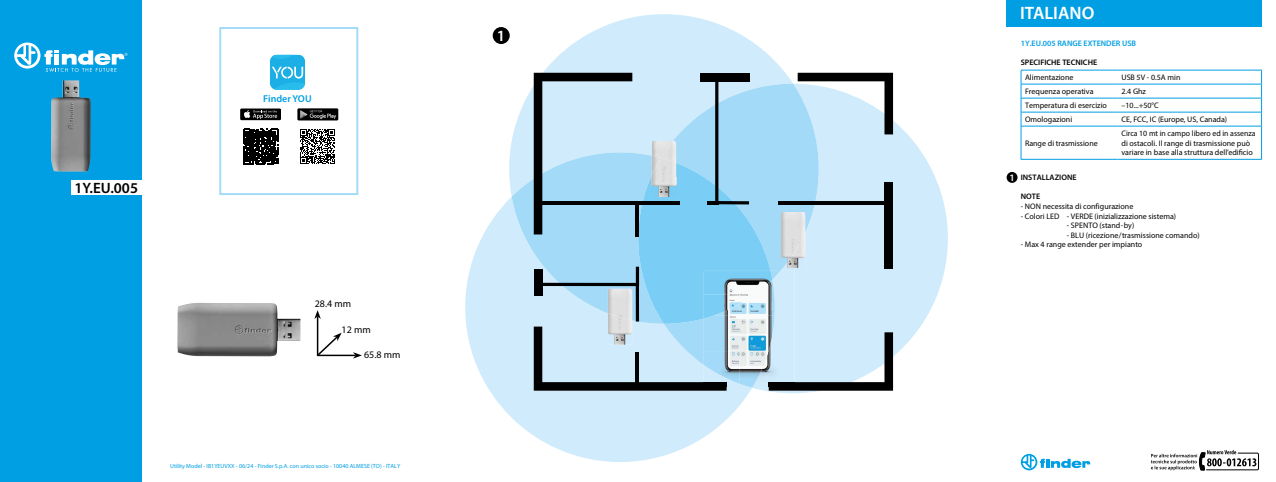
<style>
.page{position:relative;width:1276px;height:482px;background:#fff}
.page>*{position:absolute;margin:0;border:0;box-sizing:border-box;transform-origin:0 0}
.t1{font:600 18px "Myriad Pro";color:#fff}
.t2{font:600 15.6px "Myriad Pro";color:#fff}
.t3{font:600 15px "Myriad Pro";color:#000}
.t4{font:10px "Myriad Pro";color:#000}
.t5{font:600 10px "Myriad Pro";color:#009fe3}
.t6{font:600 9.9px "Myriad Pro";color:#fff}
.t7{font:8px/9.6px "Myriad Pro";color:#000}
.t8{font:600 8px "Myriad Pro";color:#000}
.t9{font:600 8px "Myriad Pro";color:#009fe3}
.t10{font:6px "Myriad Pro";color:#009fe3}
</style>
<div class="page">
<svg style="left:1020px;top:454px;width:70px;height:16px"></svg>
<div style="left:1006px;top:0;width:255px;height:27px;background:#009fe3"></div>
<hr style="left:1020px;top:70px;width:97px;height:1px;background:#009fe3">
<hr style="left:1117px;top:70px;width:144px;height:1px;background:#009fe3">
<hr style="left:1020px;top:84px;width:97px;height:1px;background:#009fe3">
<hr style="left:1117px;top:84px;width:144px;height:1px;background:#009fe3">
<hr style="left:1020px;top:98px;width:97px;height:1px;background:#009fe3">
<hr style="left:1117px;top:98px;width:144px;height:1px;background:#009fe3">
<hr style="left:1020px;top:112px;width:97px;height:1px;background:#009fe3">
<svg style="left:1020px;top:70px;width:1px;height:56px"></svg>
<hr style="left:1117px;top:112px;width:144px;height:1px;background:#009fe3">
<svg style="left:1261px;top:70px;width:1px;height:56px"></svg>
<hr style="left:1020px;top:126px;width:97px;height:1px;background:#009fe3">
<hr style="left:1020px;top:126px;width:1px;height:33px;background:#009fe3">
<hr style="left:1117px;top:126px;width:144px;height:1px;background:#009fe3">
<hr style="left:1261px;top:126px;width:1px;height:33px;background:#009fe3">
<hr style="left:1020px;top:159px;width:97px;height:1px;background:#009fe3">
<hr style="left:1117px;top:159px;width:144px;height:1px;background:#009fe3">
<div style="left:1006px;top:172px;width:11px;height:11px;background:#000;border-radius:50%"></div>
<img style="left:177px;top:303px;width:123px;height:53px">
<hr style="left:317px;top:355px;width:39px;height:1px;background:#000">
<svg style="left:353px;top:352px;width:9px;height:7px"></svg>
<hr style="left:317px;top:316px;width:1px;height:40px;background:#000">
<svg style="left:314px;top:310px;width:7px;height:9px"></svg>
<svg style="left:316px;top:333px;width:26px;height:24px"></svg>
<svg style="left:1150px;top:450px;width:109px;height:20px"></svg>
<div style="left:0;top:0;width:142px;height:482px;background:#009fe3"></div>
<div style="left:71px;top:180px;width:75px;height:15px;background:#fff"></div>
<svg style="left:14px;top:43px;width:114px;height:29px"></svg>
<img style="left:51px;top:80px;width:40px;height:92px">
<svg style="left:300px;top:129px;width:35px;height:35px"></svg>
<svg style="left:243px;top:129px;width:35px;height:35px"></svg>
<img style="left:297px;top:108px;width:41px;height:12px">
<svg style="left:240px;top:108px;width:41px;height:12px"></svg>
<svg style="left:269px;top:54px;width:37px;height:37px"></svg>
<svg style="left:270px;top:55px;width:35px;height:35px"></svg>
<div style="left:219px;top:27px;width:139px;height:168px;border:2px solid #a1daf8"></div>
<svg style="left:465px;top:198px;width:285px;height:264px;fill:#d0ebfc"></svg>
<svg style="left:509px;top:14px;width:276px;height:177px;fill:#d0ebfc"></svg>
<svg style="left:511px;top:152px;width:23px;height:172px;background:#c4e5f9"></svg>
<svg style="left:768px;top:84px;width:180px;height:309px;fill:#d0ebfc"></svg>
<svg style="left:534px;top:73px;width:359px;height:318px;background:#a7cbe0"></svg>
<img style="left:704px;top:271px;width:68px;height:24px">
<img style="left:704px;top:295px;width:50px;height:24px">
<img style="left:704px;top:382px;width:22px;height:5px">
<img style="left:768px;top:382px;width:26px;height:5px">
<div style="left:493px;top:27px;width:17px;height:17px;background:#000;border-radius:50%"></div>
<h3 class="t3" style="left:74px;top:178px;width:65px">1Y.EU.005</h3>
<p class="t5" style="left:263px;top:92px;width:50px">Finder YOU</p>
<p class="t4" style="left:315px;top:298px;width:38px">28.4 mm</p>
<p class="t4" style="left:342px;top:323px;width:31px">12 mm</p>
<p class="t4" style="left:364px;top:349px;width:38px">65.8 mm</p>
<p class="t10" style="left:170px;top:462px;width:232px">Utility Model - IB1YEUVXX - 06/24 - Finder S.p.A. con unico socio - 10040 ALMESE (TO) - ITALY</p>
<h2 class="t2" style="left:497px;top:25px;width:10px">1</h2>
<p class="t6" style="left:1009px;top:171px;width:7px">1</p>
<h1 class="t1" style="left:1020px;top:2px;width:76px">ITALIANO</h1>
<p class="t9" style="left:1020px;top:38px;width:117px">1Y.EU.005 RANGE EXTENDER USB</p>
<p class="t8" style="left:1020px;top:57px;width:78px">SPECIFICHE TECNICHE</p>
<p class="t7" style="left:1025px;top:72px;width:50px">Alimentazione</p>
<p class="t7" style="left:1121px;top:72px;width:61px">USB 5V - 0.5A min</p>
<p class="t7" style="left:1025px;top:86px;width:70px">Frequenza operativa</p>
<p class="t7" style="left:1121px;top:86px;width:26px">2.4 Ghz</p>
<p class="t7" style="left:1025px;top:100px;width:83px">Temperatura di esercizio</p>
<p class="t7" style="left:1121px;top:100px;width:39px">–10...+50°C</p>
<p class="t7" style="left:1025px;top:114px;width:49px">Omologazioni</p>
<p class="t7" style="left:1121px;top:114px;width:107px">CE, FCC, IC (Europe, US, Canada)</p>
<p class="t7" style="left:1025px;top:138px;width:74px">Range di trasmissione</p>
<p class="t7" style="left:1121px;top:128px;width:136px">Circa 10 mt in campo libero ed in assenza di ostacoli. Il range di trasmissione può variare in base alla struttura dell’edificio</p>
<p class="t8" style="left:1020px;top:172px;width:57px">INSTALLAZIONE</p>
<p class="t8" style="left:1020px;top:192px;width:21px">NOTE</p>
<p class="t7" style="left:1020px;top:201px;width:114px">- NON necessita di configurazione</p>
<p class="t7" style="left:1020px;top:211px;width:157px">- Colori LED - VERDE (inizializzazione sistema)</p>
<p class="t7" style="left:1066px;top:220px;width:69px">- SPENTO (stand-by)</p>
<p class="t7" style="left:1066px;top:230px;width:134px">- BLU (ricezione/trasmissione comando)</p>
<p class="t7" style="left:1020px;top:240px;width:123px">- Max 4 range extender per impianto</p>
</div>
